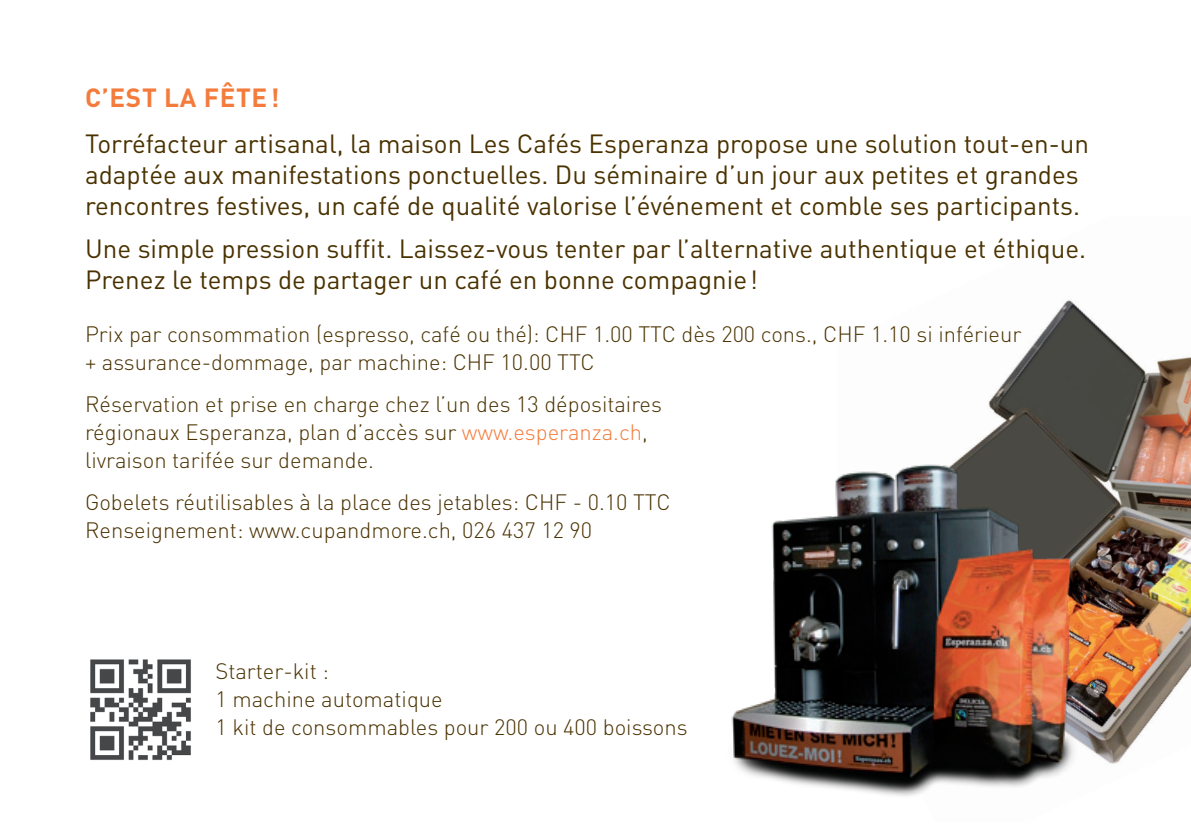
<style>
.page{position:relative;width:1191px;height:840px;background:#fff}
.page>*{position:absolute;margin:0;border:0;box-sizing:border-box;transform-origin:0 0}
.t1{font:26px/31.2px "DIN";color:#4a3200}
.t2{font:700 26px "DIN";letter-spacing:.025em;color:#f47b3b}
.t3{font:300 22px/28px "DIN";color:#4a3200}
.s1{color:#f47b3b}
</style>
<div class="page">
<img style="left:965px;top:300px;width:226px;height:464px">
<img style="left:731px;top:454px;width:355px;height:342px">
<img style="left:90px;top:659px;width:101px;height:101px">
<p class="t2" style="left:85px;top:80px;width:196px">C’EST LA FÊTE!</p>
<p class="t1" style="left:85px;top:127px;width:1005px">Torréfacteur artisanal, la maison Les Cafés Esperanza propose une solution tout-en-un adaptée aux manifestations ponctuelles. Du séminaire d’un jour aux petites et grandes rencontres festives, un café de qualité valorise l’événement et comble ses participants.</p>
<p class="t1" style="left:85px;top:232px;width:1002px">Une simple pression suffit. Laissez-vous tenter par l’alternative authentique et éthique.<br>Prenez le temps de partager un café en bonne compagnie!</p>
<p class="t3" style="left:85px;top:320px;width:938px">Prix par consommation (espresso, café ou thé): CHF 1.00 TTC dès 200 cons., CHF 1.10 si inférieur + assurance-dommage, par machine: CHF 10.00 TTC</p>
<p class="t3" style="left:85px;top:390px;width:578px">Réservation et prise en charge chez l’un des 13 dépositaires régionaux Esperanza, plan d’accès sur <span class="s1">www.esperanza.ch</span>, livraison tarifée sur demande.</p>
<p class="t3" style="left:85px;top:488px;width:587px">Gobelets réutilisables à la place des jetables: CHF - 0.10 TTC<br>Renseignement: www.cupandmore.ch, 026 437 12 90</p>
<p class="t3" style="left:215px;top:656px;width:474px">Starter-kit :<br>1 machine automatique<br>1 kit de consommables pour 200 ou 400 boissons</p>
</div>
